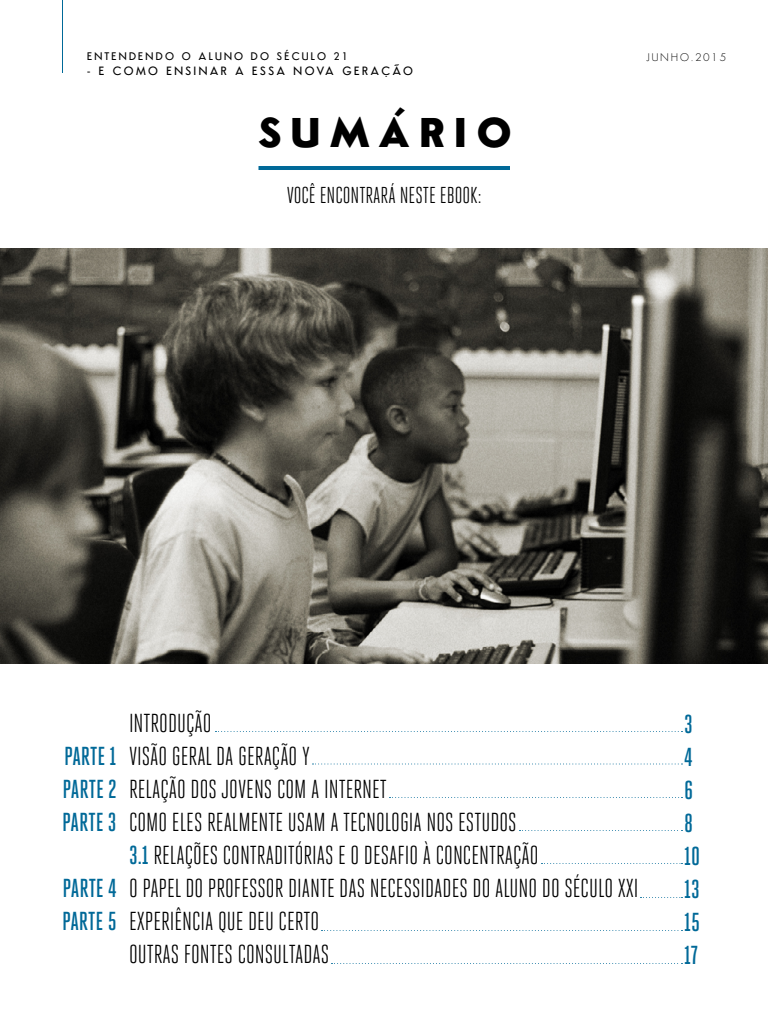
<style>
.page{position:relative;width:768px;height:1024px;background:#fff}
.page>*{position:absolute;margin:0;border:0;box-sizing:border-box;transform-origin:0 0}
.t1{font:700 41.5px "Semplicita";letter-spacing:.2em;color:#000}
.t2{font:26px/33px "Heroic Condensed";color:#000}
.t3{font:500 26px "Heroic Condensed";color:#006998}
.t4{font:23px "Heroic Condensed";color:#000}
.t5{font:500 12px "Semplicita";letter-spacing:.2em;color:#000}
.t6{font:500 11px "Semplicita";letter-spacing:.2em;color:#000}
.t7{font:300 11px "Semplicita";letter-spacing:.2em;color:#000}
.s1{font-weight:500;color:#006998}
</style>
<div class="page">
<hr style="left:62px;top:0;width:1px;height:73px;background:#006998">
<img style="left:0;top:249px;width:768px;height:414px">
<hr style="left:258px;top:166px;width:252px;height:4px;background:#006998">
<svg style="left:216px;top:731px;width:467px;height:1px"></svg>
<svg style="left:390px;top:797px;width:293px;height:1px"></svg>
<svg style="left:520px;top:830px;width:163px;height:1px"></svg>
<svg style="left:542px;top:863px;width:141px;height:1px"></svg>
<svg style="left:640px;top:897px;width:43px;height:1px"></svg>
<svg style="left:322px;top:930px;width:361px;height:1px"></svg>
<svg style="left:332px;top:963px;width:351px;height:1px"></svg>
<svg style="left:312px;top:764px;width:371px;height:1px"></svg>
<p class="t6" style="left:87px;top:49px;width:262px">ENTENDENDO O ALUNO DO SÉCULO 21</p>
<p class="t5" style="left:87px;top:63px;width:327px">- E COMO ENSINAR A ESSA NOVA GERAÇÃO</p>
<h1 class="t1" style="left:257px;top:104px;width:257px">SUMÁRIO</h1>
<p class="t4" style="left:286px;top:183px;width:197px">VOCÊ ENCONTRARÁ NESTE EBOOK:</p>
<p class="t7" style="left:646px;top:50px;width:81px">JUNHO.2015</p>
<p class="t3" style="left:64px;top:742px;width:54px">PARTE 1</p>
<p class="t3" style="left:63px;top:775px;width:56px">PARTE 2</p>
<p class="t3" style="left:62px;top:808px;width:56px">PARTE 3</p>
<p class="t3" style="left:62px;top:874px;width:56px">PARTE 4</p>
<p class="t3" style="left:62px;top:907px;width:56px">PARTE 5</p>
<p class="t2" style="left:129px;top:707px;width:511px">INTRODUÇÃO<br>VISÃO GERAL DA GERAÇÃO Y<br>RELAÇÃO DOS JOVENS COM A INTERNET<br>COMO ELES REALMENTE USAM A TECNOLOGIA NOS ESTUDOS<br><span class="s1">3.1</span> RELAÇÕES CONTRADITÓRIAS E O DESAFIO À CONCENTRAÇÃO<br>O PAPEL DO PROFESSOR DIANTE DAS NECESSIDADES DO ALUNO DO SÉCULO XXI EXPERIÊNCIA QUE DEU CERTO<br>OUTRAS FONTES CONSULTADAS</p>
<p class="t3" style="left:684px;top:710px;width:10px">3</p>
<p class="t3" style="left:684px;top:743px;width:10px">4</p>
<p class="t3" style="left:684px;top:776px;width:11px">6</p>
<p class="t3" style="left:684px;top:809px;width:10px">8</p>
<p class="t3" style="left:684px;top:842px;width:18px">10</p>
<p class="t3" style="left:684px;top:875px;width:17px">13</p>
<p class="t3" style="left:684px;top:908px;width:18px">15</p>
<p class="t3" style="left:684px;top:941px;width:15px">17</p>
</div>
